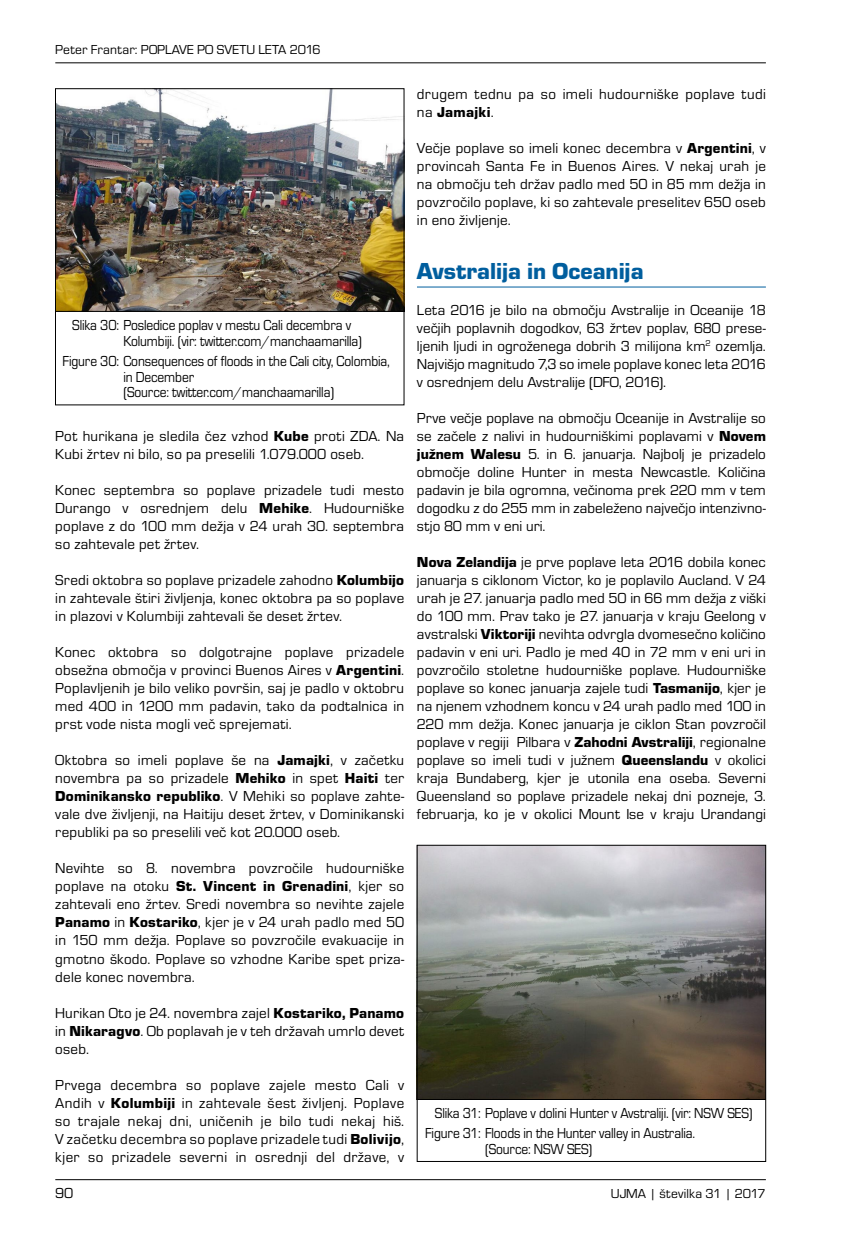
<style>
.page{position:relative;width:851px;height:1234px;background:#fff}
.page>*{position:absolute;margin:0;border:0;box-sizing:border-box;transform-origin:0 0}
.NASLOV_1{font:24px "Eurostile TEE Blac";color:#005e9e}
.BODY{font:15px/18px "Eurostile TEE";letter-spacing:.015em;color:#000;text-align:justify}
.PODPIS_slika{font:15px/15.8px "Eurostile TEE";letter-spacing:-.01em;color:#000;scale:.9 1}
.PASICA{font:13.5px "Eurostile TEE";letter-spacing:.01em;color:#000}
.s1{font-family:"Eurostile TEE Blac"}
</style>
<div class="page">
<hr style="left:55px;top:1178px;width:710px;height:1px;background:#000">
<hr style="left:55px;top:62px;width:710px;height:1px;background:#000">
<img style="left:57px;top:90px;width:345px;height:221px">
<div style="left:55px;top:88px;width:349px;height:317px;border:1px solid #000"></div>
<hr style="left:55px;top:311px;width:349px;height:1px;background:#000">
<hr style="left:417px;top:286px;width:348px;height:1px;background:#005e9e">
<img style="left:419px;top:846px;width:344px;height:252px">
<div style="left:417px;top:844px;width:348px;height:317px;border:1px solid #000"></div>
<hr style="left:417px;top:1098px;width:348px;height:1px;background:#000">
<p class="PASICA" style="left:55px;top:42px;width:267px">Peter Frantar: POPLAVE PO SVETU LETA 2016</p>
<p class="PODPIS_slika" style="left:123px;top:317px;width:267px;text-indent:-51px">Slika 30: Posledice poplav v mestu Cali decembra v<br>Kolumbiji. (vir: twitter.com/manchaamarilla)</p>
<p class="PODPIS_slika" style="left:123px;top:353px;width:298px;text-indent:-61px">Figure 30: Consequences of floods in the Cali city, Colombia, in December<br>(Source: twitter.com/manchaamarilla)</p>
<p class="BODY" style="left:55px;top:427px;width:350px">Pot hurikana je sledila čez vzhod <span class="s1">Kube</span> proti ZDA. Na<br>Kubi žrtev ni bilo, so pa preselili 1.079.000 oseb.</p>
<p class="BODY" style="left:55px;top:481px;width:350px">Konec septembra so poplave prizadele tudi mesto Durango v osrednjem delu <span class="s1">Mehike</span>. Hudourniške poplave z do 100 mm dežja v 24 urah 30. septembra so zahtevale pet žrtev.</p>
<p class="BODY" style="left:55px;top:571px;width:350px">Sredi oktobra so poplave prizadele zahodno <span class="s1">Kolumbijo </span>in zahtevale štiri življenja, konec oktobra pa so poplave in plazovi v Kolumbiji zahtevali še deset žrtev.</p>
<p class="BODY" style="left:55px;top:643px;width:350px">Konec oktobra so dolgotrajne poplave prizadele obsežna območja v provinci Buenos Aires v <span class="s1">Argentini</span>.<br>Poplavljenih je bilo veliko površin, saj je padlo v oktobru med 400 in 1200 mm padavin, tako da podtalnica in prst vode nista mogli več sprejemati.</p>
<p class="BODY" style="left:55px;top:751px;width:350px">Oktobra so imeli poplave še na <span class="s1">Jamajki</span>, v začetku novembra pa so prizadele <span class="s1">Mehiko</span> in spet <span class="s1">Haiti</span> ter <span class="s1">Dominikansko republiko</span>. V Mehiki so poplave zahte&shy;vale dve življenji, na Haitiju deset žrtev, v Dominikanski republiki pa so preselili več kot 20.000 oseb.</p>
<p class="BODY" style="left:55px;top:859px;width:350px">Nevihte so 8. novembra povzročile hudourniške poplave na otoku <span class="s1">St. Vincent in Grenadini</span>, kjer so zahtevali eno žrtev. Sredi novembra so nevihte zajele <span class="s1">Panamo</span> in <span class="s1">Kostariko</span>, kjer je v 24 urah padlo med 50 in 150 mm dežja. Poplave so povzročile evakuacije in gmotno škodo. Poplave so vzhodne Karibe spet priza&shy;dele konec novembra.</p>
<p class="BODY" style="left:55px;top:1003px;width:350px">Hurikan Oto je 24. novembra zajel <span class="s1">Kostariko, Panamo </span>in <span class="s1">Nikaragvo</span>. Ob poplavah je v teh državah umrlo devet oseb.</p>
<p class="BODY" style="left:55px;top:1075px;width:350px">Prvega decembra so poplave zajele mesto Cali v Andih v <span class="s1">Kolumbiji</span> in zahtevale šest življenj. Poplave so trajale nekaj dni, uničenih je bilo tudi nekaj hiš.<br>V začetku decembra so poplave prizadele tudi <span class="s1">Bolivijo</span>, kjer so prizadele severni in osrednji del države, v</p>
<p class="BODY" style="left:417px;top:85px;width:350px">drugem tednu pa so imeli hudourniške poplave tudi na <span class="s1">Jamajki</span>.</p>
<p class="BODY" style="left:417px;top:139px;width:350px">Večje poplave so imeli konec decembra v <span class="s1">Argentini</span>, v provincah Santa Fe in Buenos Aires. V nekaj urah je na območju teh držav padlo med 50 in 85 mm dežja in povzročilo poplave, ki so zahtevale preselitev 650 oseb in eno življenje.</p>
<p class="NASLOV_1" style="left:417px;top:258px;width:228px">Avstralija in Oceanija</p>
<p class="BODY" style="left:417px;top:301px;width:350px">Leta 2016 je bilo na območju Avstralije in Oceanije 18 večjih poplavnih dogodkov, 63 žrtev poplav, 680 prese&shy;ljenih ljudi in ogroženega dobrih 3 milijona km<sup>2</sup> ozemlja.<br>Najvišjo magnitudo 7,3 so imele poplave konec leta 2016 v osrednjem delu Avstralije (DFO, 2016).</p>
<p class="BODY" style="left:417px;top:409px;width:350px">Prve večje poplave na območju Oceanije in Avstralije so se začele z nalivi in hudourniškimi poplavami v <span class="s1">Novem južnem Walesu</span> 5. in 6. januarja. Najbolj je prizadelo območje doline Hunter in mesta Newcastle. Količina padavin je bila ogromna, večinoma prek 220 mm v tem dogodku z do 255 mm in zabeleženo največjo intenzivno&shy;stjo 80 mm v eni uri.</p>
<p class="BODY" style="left:417px;top:553px;width:350px"><span class="s1">Nova Zelandija</span> je prve poplave leta 2016 dobila konec januarja s ciklonom Victor, ko je poplavilo Aucland. V 24 urah je 27. januarja padlo med 50 in 66 mm dežja z viški do 100 mm. Prav tako je 27. januarja v kraju Geelong v avstralski <span class="s1">Viktoriji</span> nevihta odvrgla dvomesečno količino padavin v eni uri. Padlo je med 40 in 72 mm v eni uri in povzročilo stoletne hudourniške poplave. Hudourniške poplave so konec januarja zajele tudi <span class="s1">Tasmanijo</span>, kjer je na njenem vzhodnem koncu v 24 urah padlo med 100 in 220 mm dežja. Konec januarja je ciklon Stan povzročil poplave v regiji Pilbara v <span class="s1">Zahodni Avstraliji</span>, regionalne poplave so imeli tudi v južnem <span class="s1">Queenslandu</span> v okolici kraja Bundaberg, kjer je utonila ena oseba. Severni Queensland so poplave prizadele nekaj dni pozneje, 3. februarja, ko je v okolici Mount Ise v kraju Urandangi</p>
<p class="PODPIS_slika" style="left:435px;top:1105px;width:354px">Slika 31: Poplave v dolini Hunter v Avstraliji. (vir: NSW SES)</p>
<p class="PODPIS_slika" style="left:485px;top:1125px;width:235px;text-indent:-60px">Figure 31: Floods in the Hunter valley in Australia. (Source: NSW SES)</p>
<p class="BODY" style="left:55px;top:1183px;width:20px">90</p>
<p class="PASICA" style="left:611px;top:1185px;width:156px">UJMA | številka 31 | 2017</p>
</div>
